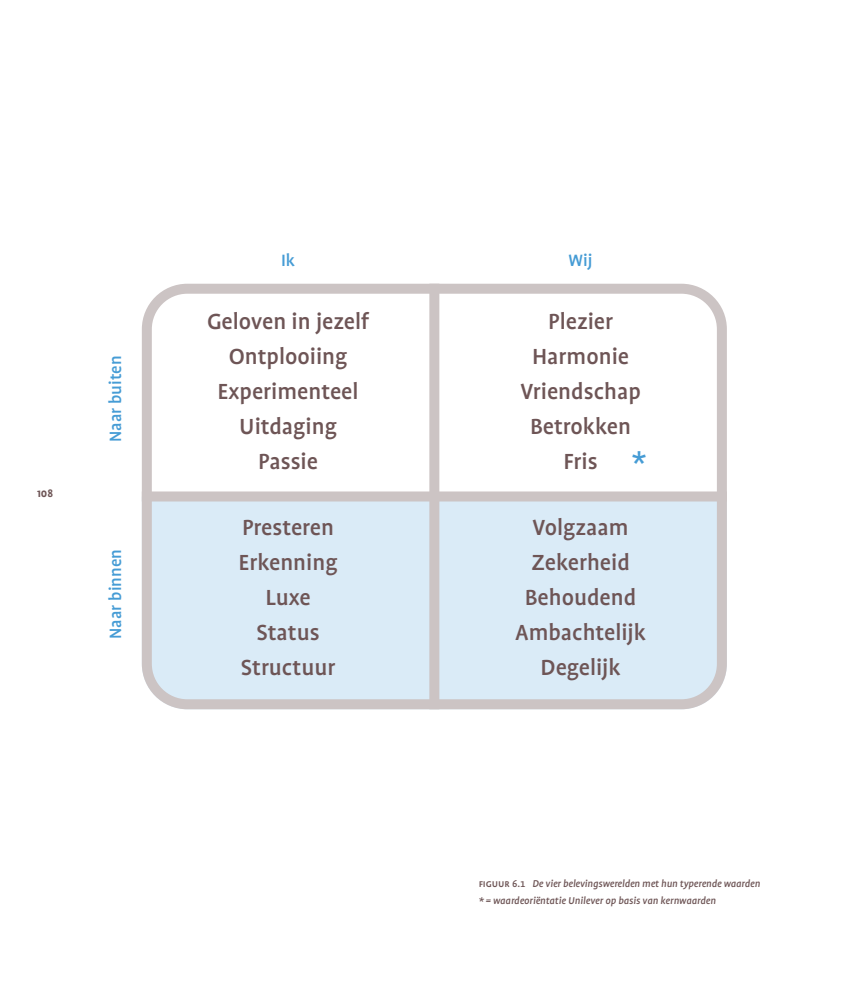
<style>
.page{position:relative;width:851px;height:993px;background:#fff}
.page>*{position:absolute;margin:0;border:0;box-sizing:border-box;transform-origin:0 0}
.t1{font:500 31.25px "Profile";color:#469cd5}
.t2{font:500 25px/35px "Profile";color:#6e5556;text-align:center}
.t3{font:500 18.75px "Profile";color:#469cd5}
.t4{font:700 12.5px "Profile";color:#6e5556}
.t5{font:italic 500 11.25px/17.8px "Profile";letter-spacing:-.005em;color:#6e5556}
.s1{font-family:"Profile SC";font-style:normal}
</style>
<div class="page">
<svg style="left:142px;top:283px;width:584px;height:426px"></svg>
<div style="left:142px;top:491px;width:584px;height:10px;background:#ccc4c4"></div>
<div style="left:429px;top:283px;width:10px;height:426px;background:#ccc4c4"></div>
<p class="t4" style="left:37px;top:489px;width:18px">108</p>
<p class="t3" style="left:110px;top:442px;width:88px;rotate:-90deg">Naar buiten</p>
<p class="t3" style="left:110px;top:638px;width:91px;rotate:-90deg">Naar binnen</p>
<p class="t3" style="left:281px;top:254px;width:15px">Ik</p>
<p class="t2" style="left:207px;top:306px;width:164px">Geloven in jezelf<br>Ontplooiing<br>Experimenteel<br>Uitdaging<br>Passie</p>
<p class="t2" style="left:238px;top:512px;width:101px">Presteren<br>Erkenning<br>Luxe<br>Status<br>Structuur</p>
<p class="t3" style="left:568px;top:254px;width:25px">Wij</p>
<p class="t2" style="left:520px;top:306px;width:122px">Plezier<br>Harmonie<br>Vriendschap<br>Betrokken<br>Fris</p>
<p class="t1" style="left:632px;top:451px;width:16px">*</p>
<p class="t2" style="left:515px;top:512px;width:132px">Volgzaam<br>Zekerheid<br>Behoudend<br>Ambachtelijk<br>Degelijk</p>
<p class="t5" style="left:478px;top:875px;width:283px"><span class="s1">figuur 6.1</span> De vier belevingswerelden met hun typerende waarden * = waardeoriëntatie Unilever op basis van kernwaarden</p>
</div>
